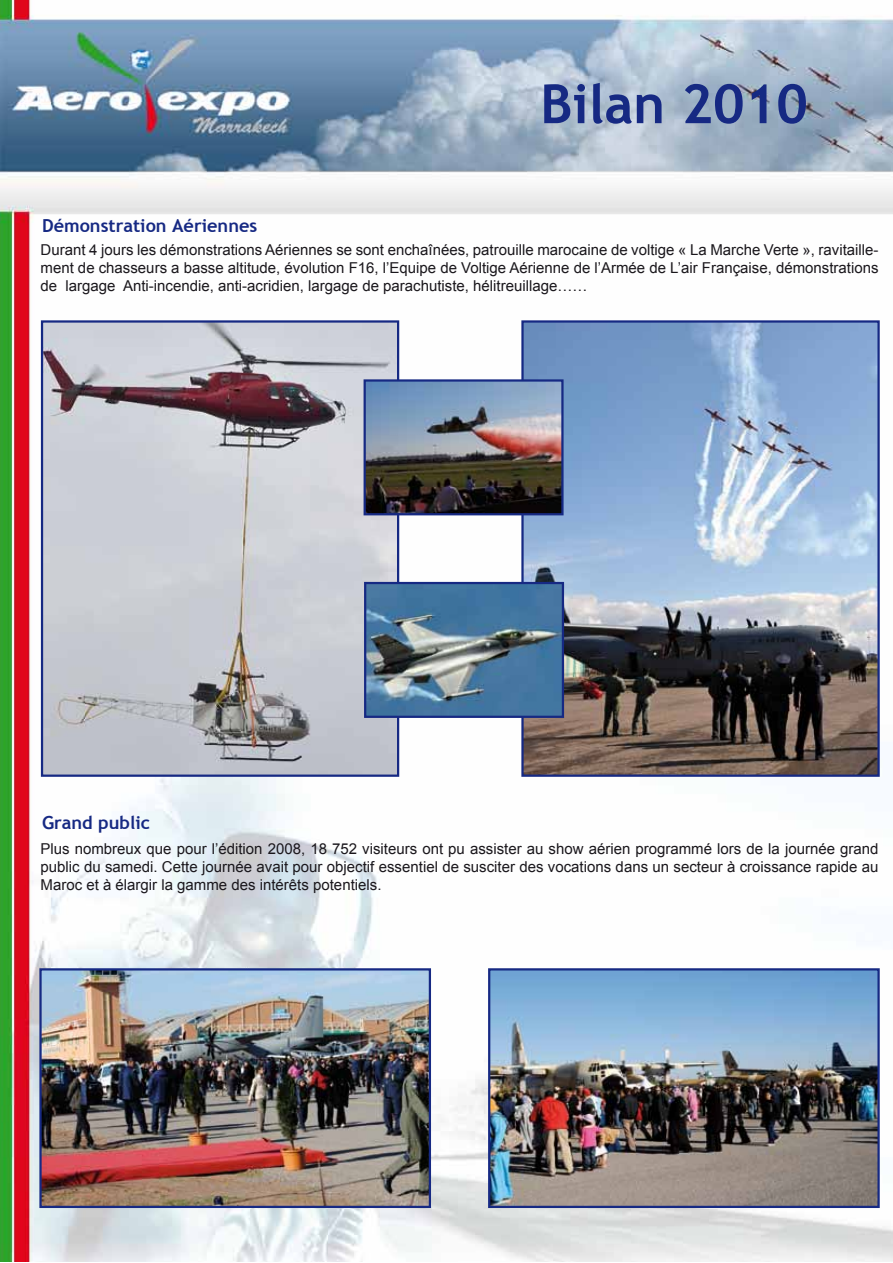
<style>
.page{position:relative;width:893px;height:1263px;background:#fff}
.page>*{position:absolute;margin:0;border:0;box-sizing:border-box;transform-origin:0 0}
.t1{font:700 54px "Trebuchet MS";color:#162983}
.t2{font:700 18px "Trebuchet MS";color:#162983}
.t3{font:15px/18px "Arial";color:#1a171c;text-align:justify}
</style>
<div class="page">
<img style="left:0;top:0;width:893px;height:1261px">
<img style="left:491px;top:971px;width:386px;height:234px">
<div style="left:488px;top:968px;width:392px;height:240px;border:2px solid #162983"></div>
<img style="left:42px;top:971px;width:386px;height:234px">
<div style="left:39px;top:968px;width:392px;height:240px;border:2px solid #162983"></div>
<img style="left:44px;top:323px;width:352px;height:451px">
<div style="left:41px;top:320px;width:358px;height:457px;border:2px solid #162983"></div>
<img style="left:524px;top:323px;width:353px;height:451px">
<div style="left:521px;top:320px;width:359px;height:457px;border:2px solid #162983"></div>
<img style="left:367px;top:382px;width:194px;height:130px">
<div style="left:364px;top:379px;width:200px;height:136px;border:2px solid #162983"></div>
<img style="left:367px;top:585px;width:194px;height:130px">
<div style="left:364px;top:582px;width:200px;height:136px;border:2px solid #162983"></div>
<h1 class="t1" style="left:540px;top:70px;width:269px">Bilan 2010</h1>
<p class="t2" style="left:42px;top:214px;width:217px">Démonstration Aériennes</p>
<p class="t3" style="left:41px;top:241px;width:840px">Durant 4 jours les démonstrations Aériennes se sont enchaînées, patrouille marocaine de voltige « La Marche Verte », ravitaille&shy;ment de chasseurs a basse altitude, évolution F16, l’Equipe de Voltige Aérienne de l’Armée de L’air Française, démonstrations de largage Anti-incendie, anti-acridien, largage de parachutiste, hélitreuillage……</p>
<p class="t2" style="left:42px;top:811px;width:110px">Grand public</p>
<p class="t3" style="left:41px;top:840px;width:839px">Plus nombreux que pour l’édition 2008, 18 752 visiteurs ont pu assister au show aérien programmé lors de la journée grand public du samedi. Cette journée avait pour objectif essentiel de susciter des vocations dans un secteur à croissance rapide au Maroc et à élargir la gamme des intérêts potentiels.</p>
</div>
